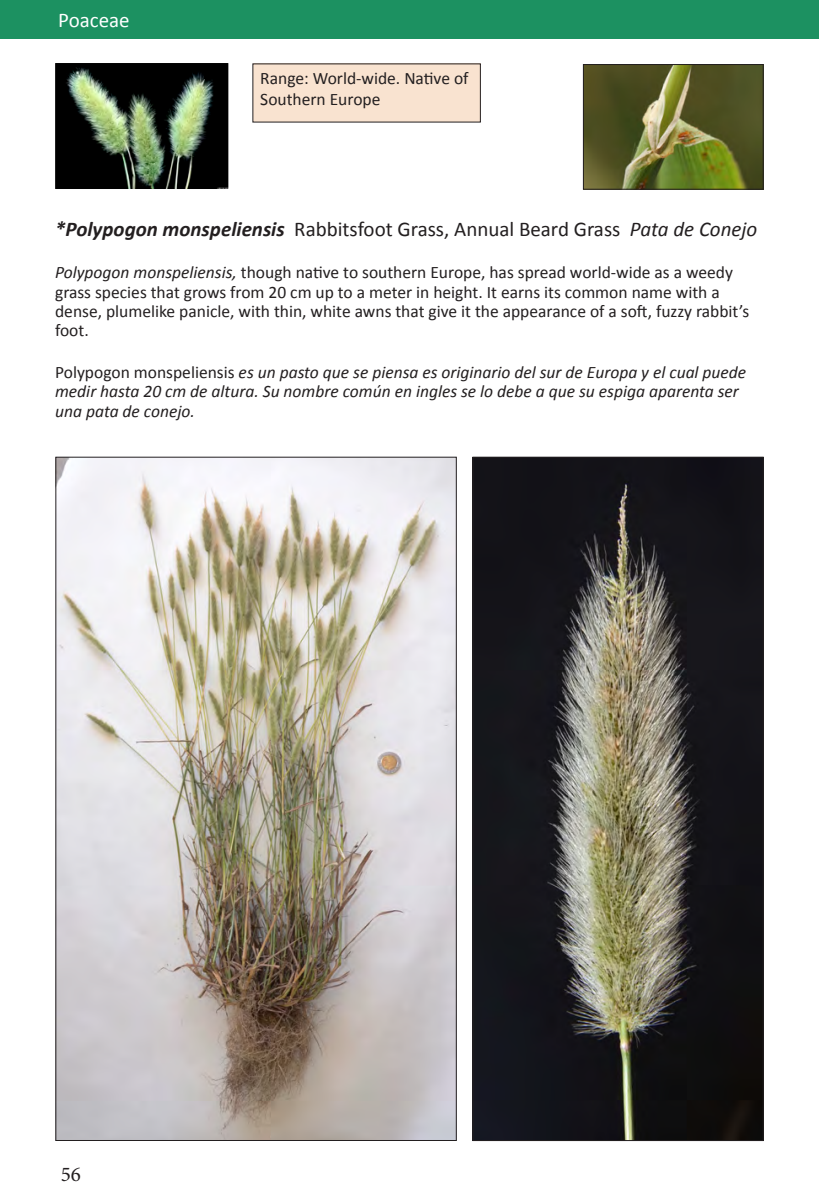
<style>
.page{position:relative;width:819px;height:1197px;background:#fff}
.page>*{position:absolute;margin:0;border:0;box-sizing:border-box;transform-origin:0 0}
.t1{font:21px "Calibri";color:#231f20}
.t2{font:21px "Calibri";color:#fff}
.t3{font:21px "Minion Pro";color:#231f20}
.t4{font:17.5px/19.2px "Calibri";color:#231f20}
.t5{font:italic 17.5px/19.2px "Calibri";color:#231f20}
.s1{font-weight:700;font-style:italic}
.s2{font-style:italic}
.s3{font-style:normal}
</style>
<div class="page">
<div style="left:0;top:0;width:819px;height:38px;background:#1c9161"></div>
<img style="left:55px;top:63px;width:173px;height:126px">
<div style="left:253px;top:64px;width:227px;height:58px;background:#f9e3d0"></div>
<img style="left:57px;top:459px;width:398px;height:680px">
<img style="left:585px;top:66px;width:177px;height:122px">
<div style="left:583px;top:64px;width:181px;height:126px;border:1px solid #231f20"></div>
<img style="left:474px;top:459px;width:288px;height:680px">
<hr style="left:818px;top:0;width:1px;height:38px;background:#f3c99e">
<p class="t2" style="left:58px;top:7px;width:73px">Poaceae</p>
<p class="t4" style="left:260px;top:68px;width:210px;line-height:21px">Range: World-wide. Native of<br>Southern Europe</p>
<p class="t1" style="left:55px;top:216px;width:704px"><span class="s1">*Polypogon monspeliensis</span> Rabbitsfoot Grass, Annual Beard Grass <span class="s2">Pata de Conejo</span></p>
<p class="t4" style="left:55px;top:263px;width:696px"><span class="s2">Polypogon monspeliensis,</span> though native to southern Europe, has spread world-wide as a weedy grass species that grows from 20 cm up to a meter in height. It earns its common name with a dense, plumelike panicle, with thin, white awns that give it the appearance of a soft, fuzzy rabbit’s foot.</p>
<p class="t5" style="left:55px;top:362px;width:693px"><span class="s3">Polypogon monspeliensis</span> es un pasto que se piensa es originario del sur de Europa y el cual puede medir hasta 20 cm de altura. Su nombre común en ingles se lo debe a que su espiga aparenta ser una pata de conejo.</p>
<p class="t3" style="left:61px;top:1160px;width:22px">56</p>
</div>
